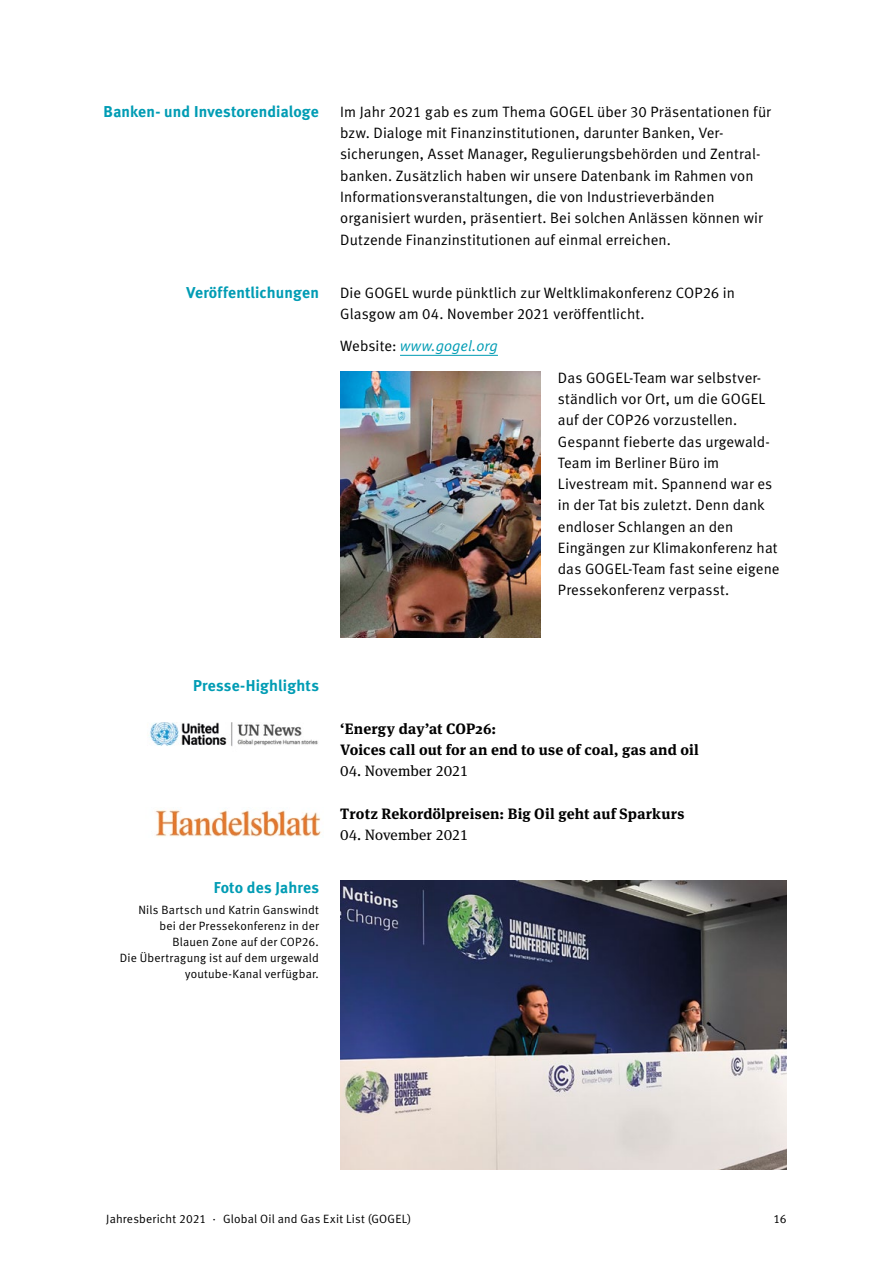
<style>
.page{position:relative;width:893px;height:1263px;background:#fff}
.page>*{position:absolute;margin:0;border:0;box-sizing:border-box;transform-origin:0 0}
.Headline_Seitenspalt{font:15.75px "Meta Bold LF";letter-spacing:.01em;color:#009cb4}
.Fließtext{font:15px/21.3px "Meta Normal LF";letter-spacing:.005em;color:#000}
.Presse_Headline{font:700 15px/21.3px "Meta Serif Pro";letter-spacing:.01em;color:#000}
.Presse_Datum{font:15px "Meta Serif Pro";color:#000}
.Fließtext-2{font:italic 15px "Meta Normal";letter-spacing:.005em;color:#009cb4}
.Bildunterschrift{font:12px/15.9px "Meta Normal LF";letter-spacing:.015em;color:#000;text-align:right}
.s1{font-family:"Meta Normal LF";font-style:normal;color:#000}
</style>
<div class="page">
<hr style="left:400px;top:355px;width:98px;height:1px;background:#009cb4">
<img style="left:340px;top:372px;width:201px;height:265px">
<img style="left:340px;top:880px;width:447px;height:289px">
<img style="left:149px;top:723px;width:169px;height:23px">
<img style="left:155px;top:809px;width:167px;height:28px">
<p class="Headline_Seitenspalt" style="left:104px;top:102px;width:217px">Banken- und Investorendialoge</p>
<p class="Headline_Seitenspalt" style="left:186px;top:283px;width:134px">Veröffentlichungen</p>
<p class="Fließtext" style="left:340px;top:101px;width:432px">Im Jahr 2021 gab es zum Thema GOGEL über 30 Präsentationen für bzw. Dialoge mit Finanzinstitutionen, darunter Banken, Ver&shy;sicherungen, Asset Manager, Regulierungsbehörden und Zentral&shy;banken. Zusätzlich haben wir unsere Datenbank im Rahmen von Informationsveranstaltungen, die von Industrieverbänden organisiert wurden, präsentiert. Bei solchen Anlässen können wir Dutzende Finanzinstitutionen auf einmal erreichen.</p>
<p class="Fließtext" style="left:340px;top:282px;width:396px">Die GOGEL wurde pünktlich zur Weltklimakonferenz COP26 in<br>Glasgow am 04. November 2021 veröffentlicht.</p>
<p class="Fließtext-2" style="left:340px;top:337px;width:159px"><span class="s1">Website:</span> www.gogel.org</p>
<p class="Fließtext" style="left:558px;top:367px;width:223px">Das GOGEL-Team war selbstver&shy;ständlich vor Ort, um die GOGEL auf der COP26 vorzustellen.<br>Gespannt fieberte das urgewald-<br>Team im Berliner Büro im<br>Livestream mit. Spannend war es in der Tat bis zuletzt. Denn dank endloser Schlangen an den<br>Eingängen zur Klimakonferenz hat das GOGEL-Team fast seine eigene<br>Pressekonferenz verpasst.</p>
<p class="Headline_Seitenspalt" style="left:193px;top:676px;width:127px">Presse-Highlights</p>
<p class="Headline_Seitenspalt" style="left:214px;top:878px;width:107px">Foto des Jahres</p>
<p class="Bildunterschrift" style="left:120px;top:902px;width:201px">Nils Bartsch und Katrin Ganswindt bei der Pressekonferenz in der<br>Blauen Zone auf der COP26.<br>Die Übertragung ist auf dem urgewald youtube-Kanal verfügbar.</p>
<p class="Presse_Headline" style="left:340px;top:716px;width:360px">‘Energy day’at COP26:<br>Voices call out for an end to use of coal, gas and oil</p>
<p class="Presse_Datum" style="left:340px;top:760px;width:130px">04. November 2021</p>
<p class="Presse_Headline" style="left:340px;top:801px;width:346px">Trotz Rekordölpreisen: Big Oil geht auf Sparkurs</p>
<p class="Presse_Datum" style="left:340px;top:824px;width:130px">04. November 2021</p>
<p class="Bildunterschrift" style="left:106px;top:1210px;width:306px">Jahresbericht 2021 · Global Oil and Gas Exit List (GOGEL)</p>
<p class="Bildunterschrift" style="left:774px;top:1210px;width:15px">16</p>
</div>
